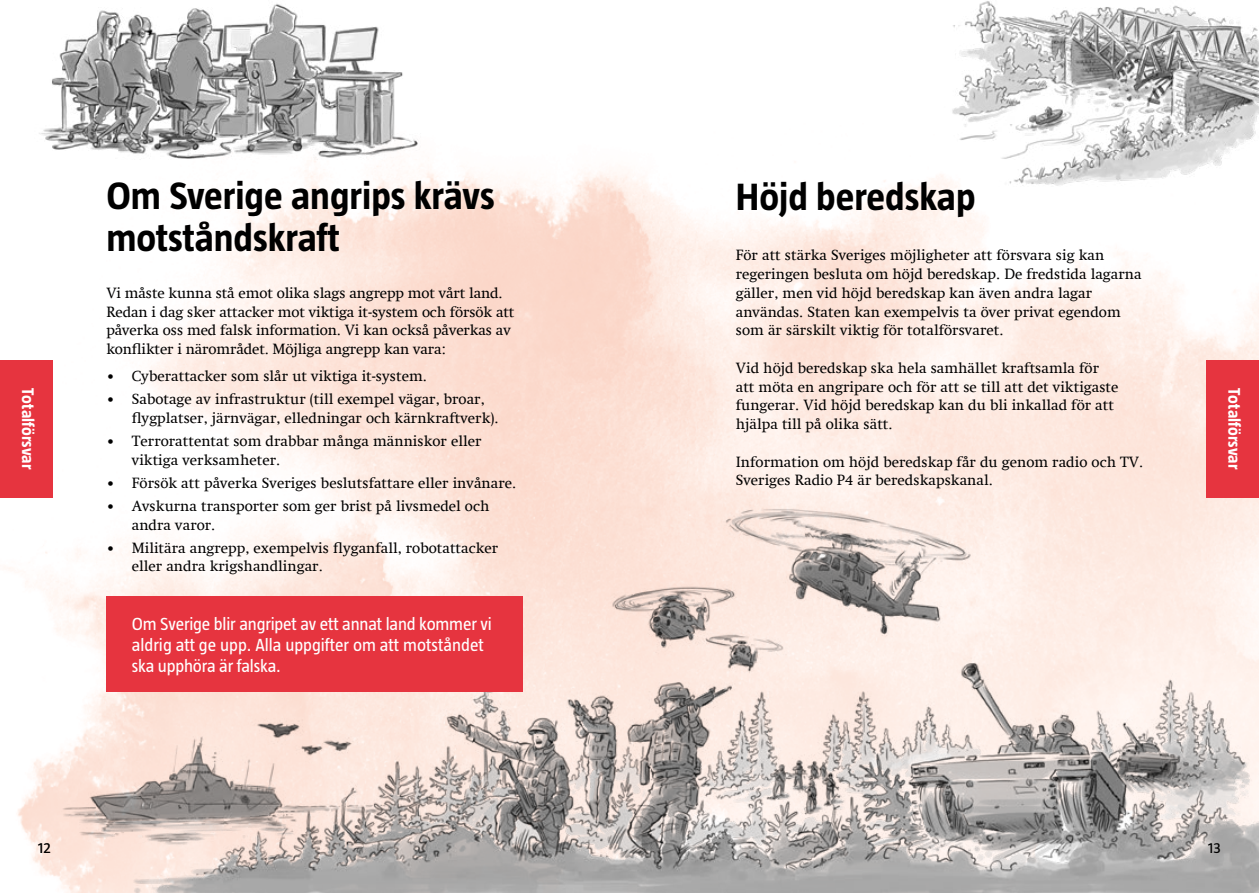
<style>
.page{position:relative;width:1259px;height:893px;background:#fff}
.page>*{position:absolute;margin:0;border:0;box-sizing:border-box;transform-origin:0 0}
.t1{font:700 39px/42px "Taz";color:#000}
.Ruta_2{font:18px/21px "Taz";letter-spacing:-.01em;color:#fff}
.t2{font:700 17.25px "Taz";color:#fff}
.t3{font:15px/18.8px "Swift Com";color:#000}
.t4{font:15px "Taz";color:#000}
.s1{font-family:"Taz"}
</style>
<div class="page">
<img style="left:0;top:1px;width:1259px;height:892px">
<div style="left:106px;top:596px;width:417px;height:95px;background:#e6343f"></div>
<h1 class="t1" style="left:106px;top:175px;width:390px">Om Sverige angrips krävs motståndskraft</h1>
<p class="t3" style="left:106px;top:283px;width:410px">Vi måste kunna stå emot olika slags angrepp mot vårt land.<br>Redan i dag sker attacker mot viktiga it-system och försök att påverka oss med falsk information. Vi kan också påverkas av konflikter i närområdet. Möjliga angrepp kan vara:</p>
<p class="t3" style="left:106px;top:367px;width:322px"><span class="s1">•</span> Cyberattacker som slår ut viktiga it-system.</p>
<p class="t3" style="left:132px;top:390px;width:368px;text-indent:-26px"><span class="s1">•</span> Sabotage av infrastruktur (till exempel vägar, broar, flygplatser, järnvägar, elledningar och kärnkraftverk).</p>
<p class="t3" style="left:132px;top:432px;width:351px;text-indent:-26px"><span class="s1">•</span> Terrorattentat som drabbar många människor eller viktiga verksamheter.</p>
<p class="t3" style="left:106px;top:473px;width:411px"><span class="s1">•</span> Försök att påverka Sveriges beslutsfattare eller invånare.</p>
<p class="t3" style="left:132px;top:496px;width:359px;text-indent:-26px"><span class="s1">•</span> Avskurna transporter som ger brist på livsmedel och andra varor.</p>
<p class="t3" style="left:132px;top:538px;width:368px;text-indent:-26px"><span class="s1">•</span> Militära angrepp, exempelvis flyganfall, robotattacker eller andra krigshandlingar.</p>
<h1 class="t1" style="left:736px;top:175px;width:241px">Höjd beredskap</h1>
<p class="t3" style="left:736px;top:246px;width:407px">För att stärka Sveriges möjligheter att försvara sig kan regeringen besluta om höjd beredskap. De fredstida lagarna gäller, men vid höjd beredskap kan även andra lagar användas. Staten kan exempelvis ta över privat egendom som är särskilt viktig för totalförsvaret.</p>
<p class="t3" style="left:736px;top:358px;width:384px">Vid höjd beredskap ska hela samhället kraftsamla för att möta en angripare och för att se till att det viktigaste fungerar. Vid höjd beredskap kan du bli inkallad för att hjälpa till på olika sätt.</p>
<p class="t3" style="left:736px;top:452px;width:409px">Information om höjd beredskap får du genom radio och TV.<br>Sveriges Radio P4 är beredskapskanal.</p>
<p class="t2" style="left:38px;top:388px;width:83px;rotate:90deg">Totalförsvar</p>
<p class="t2" style="left:1244px;top:388px;width:83px;rotate:90deg">Totalförsvar</p>
<p class="Ruta_2" style="left:132px;top:613px;width:361px">Om Sverige blir angripet av ett annat land kommer vi aldrig att ge upp. Alla uppgifter om att motståndet ska upphöra är falska.</p>
<p class="t4" style="left:38px;top:839px;width:14px">12</p>
<p class="t4" style="left:1208px;top:839px;width:14px">13</p>
</div>
